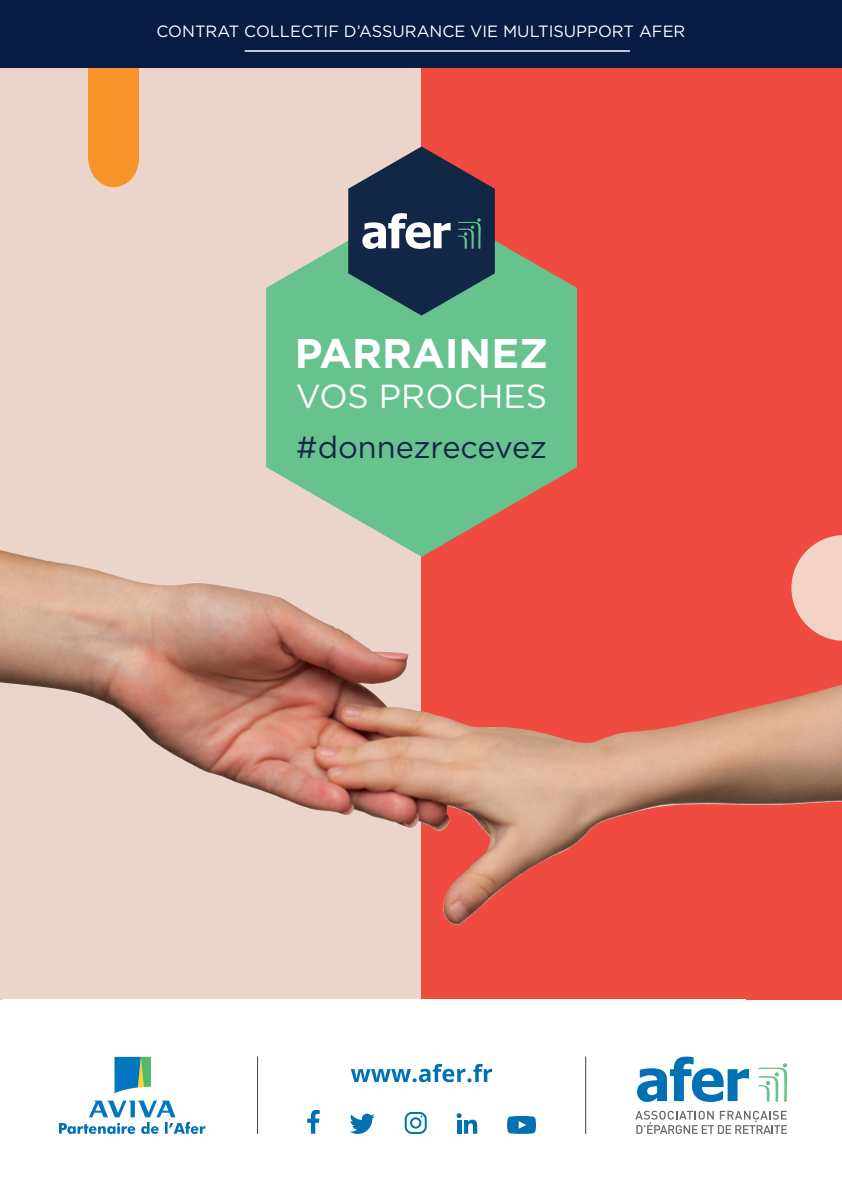
<style>
.page{position:relative;width:842px;height:1191px;background:#fff}
.page>*{position:absolute;margin:0;border:0;box-sizing:border-box;transform-origin:0 0}
.t1{font:700 41.4px "Gotham";color:#fff}
.t2{font:33.4px "Gotham";color:#fff}
.t3{font:30.6px "Gotham";letter-spacing:-.005em;color:#122646}
.t4{font:16.4px "Gotham";color:#fff}
</style>
<div class="page">
<div style="left:421px;top:68px;width:421px;height:931px;background:#ef4b41"></div>
<div style="left:0;top:68px;width:421px;height:931px;background:#ebd4c9"></div>
<svg style="left:807px;top:535px;width:35px;height:15px"></svg>
<div style="left:88px;top:0;width:51px;height:158px;background:#f79328"></div>
<div style="left:88px;top:129px;width:51px;height:58px;background:#f79328;border-radius:50%"></div>
<div style="left:0;top:0;width:842px;height:68px;background:#071b44"></div>
<hr style="left:245px;top:50px;width:385px;height:2px;background:#fff">
<hr style="left:257px;top:1056px;width:1px;height:78px;background:#3e3e3f">
<hr style="left:585px;top:1056px;width:1px;height:78px;background:#3e3e3f">
<svg style="left:351px;top:1063px;width:141px;height:19px"></svg>
<svg style="left:457px;top:1113px;width:20px;height:20px"></svg>
<svg style="left:307px;top:1109px;width:13px;height:24px"></svg>
<svg style="left:350px;top:1113px;width:25px;height:20px"></svg>
<svg style="left:404px;top:1111px;width:23px;height:23px"></svg>
<svg style="left:507px;top:1116px;width:29px;height:17px"></svg>
<svg style="left:266px;top:240px;width:311px;height:310px;fill:#68c28d"></svg>
<svg style="left:348px;top:146px;width:147px;height:169px;background:#475562"></svg>
<svg style="left:637px;top:1056px;width:112px;height:46px"></svg>
<svg style="left:758px;top:1063px;width:30px;height:39px"></svg>
<svg style="left:635px;top:1110px;width:152px;height:24px"></svg>
<svg style="left:114px;top:1056px;width:37px;height:37px"></svg>
<svg style="left:59px;top:1100px;width:146px;height:34px"></svg>
<img style="left:0;top:550px;width:842px;height:375px">
<p class="t4" style="left:157px;top:21px;width:530px">CONTRAT COLLECTIF D’ASSURANCE VIE MULTISUPPORT AFER</p>
<h1 class="t1" style="left:295px;top:325px;width:255px">PARRAINEZ</h1>
<h2 class="t2" style="left:296px;top:374px;width:253px">VOS PROCHES</h2>
<h3 class="t3" style="left:296px;top:427px;width:252px">#donnezrecevez</h3>
</div>
